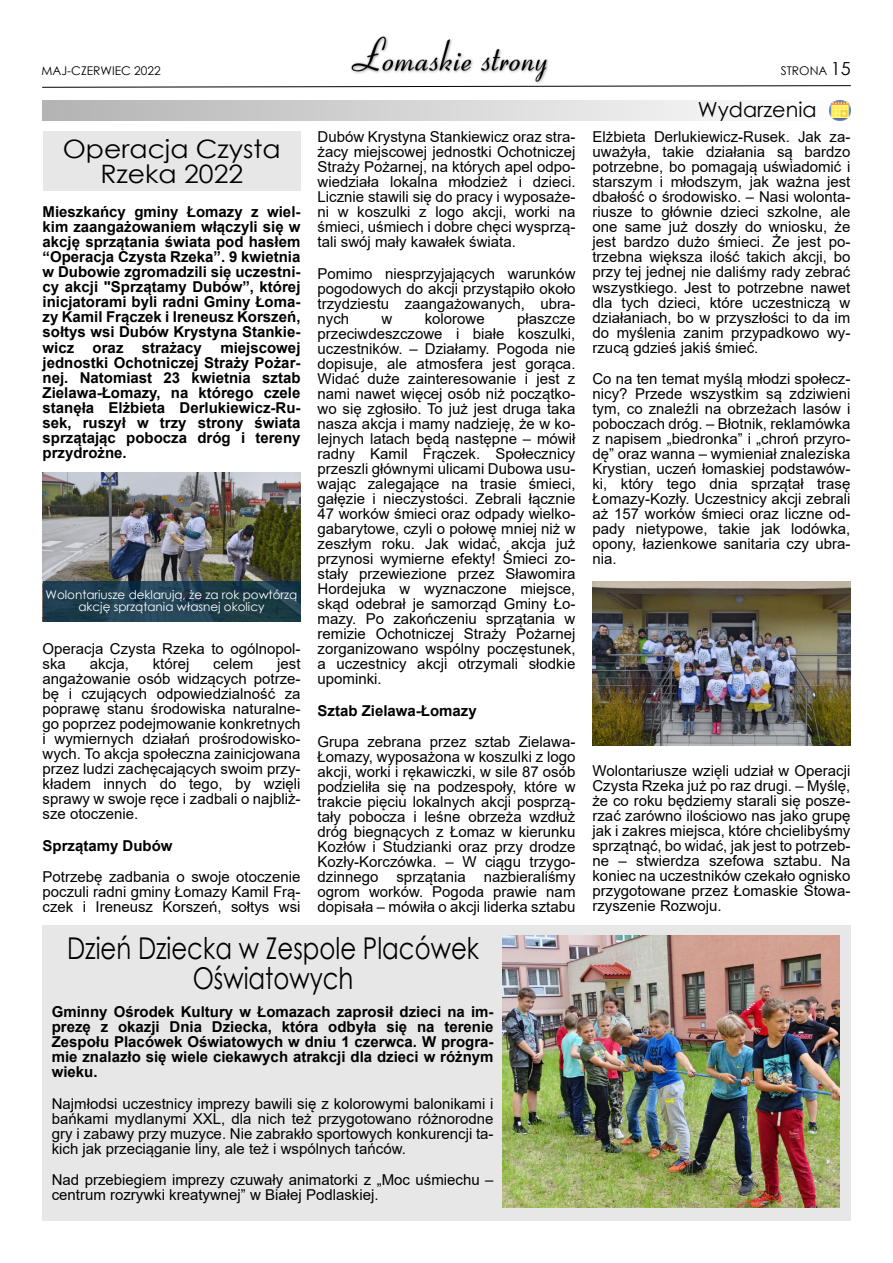
<style>
.page{position:relative;width:893px;height:1263px;background:#fff}
.page>*{position:absolute;margin:0;border:0;box-sizing:border-box;transform-origin:0 0}
.t1{font:30px/30px "Century Gothic";color:#000;text-align:center;scale:.81 1}
.t2{font:25.35px/25.3px "Century Gothic";color:#000;text-align:center;scale:1.05 1}
.t3{font:20.7px "Century Gothic";color:#000}
.t4{font:15px/15px "Arial";color:#000;text-align:justify}
.t5{font:700 15px/15px "Arial";color:#000;text-align:justify}
.t6{font:12px/12px "Century Gothic";color:#fff;text-align:center}
.t7{font:12px "Century Gothic";color:#000}
.s1{font-size:18px}
</style>
<div class="page">
<svg style="left:42px;top:85px;width:809px;height:3px"></svg>
<img style="left:351px;top:36px;width:198px;height:48px">
<div style="left:43px;top:132px;width:257px;height:59px;background:#e7e7e7"></div>
<div style="left:42px;top:925px;width:808px;height:295px;background:#e7e7e7"></div>
<img style="left:502px;top:935px;width:337px;height:272px">
<div style="left:43px;top:101px;width:807px;height:20px;background:linear-gradient(to right,#b3b3b3,#fff)"></div>
<img style="left:830px;top:101px;width:20px;height:20px">
<img style="left:592px;top:581px;width:258px;height:164px">
<img style="left:43px;top:472px;width:257px;height:109px">
<div style="left:43px;top:581px;width:257px;height:41px;background:#002c49;opacity:.75"></div>
<p class="t7" style="left:42px;top:66px;width:121px">MAJ-CZERWIEC 2022</p>
<p class="t7" style="left:781px;top:66px;width:71px">STRONA <span class="s1">15</span></p>
<h2 class="t2" style="left:63px;top:138px;width:209px">Operacja Czysta<br>Rzeka 2022</h2>
<p class="t5" style="left:43px;top:206px;width:259px">Mieszkańcy gminy Łomazy z wiel&shy;kim zaangażowaniem włączyli się w akcję sprzątania świata pod hasłem “Operacja Czysta Rzeka”. 9 kwietnia w Dubowie zgromadzili się uczestni&shy;cy akcji "Sprzątamy Dubów”, której inicjatorami byli radni Gminy Łoma&shy;zy Kamil Frączek i Ireneusz Korszeń, sołtys wsi Dubów Krystyna Stankie&shy;wicz oraz strażacy miejscowej jednostki Ochotniczej Straży Pożar&shy;nej. Natomiast 23 kwietnia sztab Zielawa-Łomazy, na którego czele stanęła Elżbieta Derlukiewicz-Ru&shy;sek, ruszył w trzy strony świata sprzątając pobocza dróg i tereny przydrożne.</p>
<p class="t6" style="left:46px;top:589px;width:253px">Wolontariusze deklarują, że za rok powtórzą akcję sprzątania własnej okolicy</p>
<p class="t4" style="left:43px;top:643px;width:259px">Operacja Czysta Rzeka to ogólnopol&shy;ska</p>
<p class="t4" style="left:90px;top:658px;width:41px">akcja,</p>
<p class="t4" style="left:153px;top:658px;width:38px">której</p>
<p class="t4" style="left:213px;top:658px;width:42px">celem</p>
<p class="t4" style="left:43px;top:658px;width:259px;text-indent:235px">jest angażowanie osób widzących potrze&shy;bę i czujących odpowiedzialność za poprawę stanu środowiska naturalne&shy;go poprzez podejmowanie konkretnych i wymiernych działań prośrodowisko&shy;wych. To akcja społeczna zainicjowana przez ludzi zachęcających swoim przy&shy;kładem innych do tego, by wzięli sprawy w swoje ręce i zadbali o najbliż&shy;sze otoczenie.</p>
<p class="t5" style="left:43px;top:839px;width:132px">Sprzątamy Dubów</p>
<p class="t4" style="left:43px;top:871px;width:259px">Potrzebę zadbania o swoje otoczenie poczuli radni gminy Łomazy Kamil Frą&shy;czek i Ireneusz Korszeń, sołtys wsi</p>
<p class="t4" style="left:317px;top:131px;width:259px">Dubów Krystyna Stankiewicz oraz stra&shy;żacy miejscowej jednostki Ochotniczej Straży Pożarnej, na których apel odpo&shy;wiedziała lokalna młodzież i dzieci.<br>Licznie stawili się do pracy i wyposaże&shy;ni w koszulki z logo akcji, worki na śmieci, uśmiech i dobre chęci wysprzą&shy;tali swój mały kawałek świata.</p>
<p class="t4" style="left:317px;top:268px;width:259px">Pomimo niesprzyjających warunków pogodowych do akcji przystąpiło około trzydziestu zaangażowanych, ubra&shy;nych</p>
<p class="t4" style="left:317px;top:313px;width:259px;text-indent:200px">płaszcze przeciwdeszczowe i białe koszulki, uczestników. – Działamy. Pogoda nie dopisuje, ale atmosfera jest gorąca.<br>Widać duże zainteresowanie i jest z nami nawet więcej osób niż początko&shy;wo się zgłosiło. To już jest druga taka nasza akcja i mamy nadzieję, że w ko&shy;lejnych latach będą następne – mówił radny Kamil Frączek. Społecznicy przeszli głównymi ulicami Dubowa usu&shy;wając zalegające na trasie śmieci, gałęzie i nieczystości. Zebrali łącznie 47 worków śmieci oraz odpady wielko&shy;gabarytowe, czyli o połowę mniej niż w zeszłym roku. Jak widać, akcja już przynosi wymierne efekty! Śmieci zo&shy;stały przewiezione przez Sławomira Hordejuka w wyznaczone miejsce, skąd odebrał je samorząd Gminy Ło&shy;mazy. Po zakończeniu sprzątania w remizie Ochotniczej Straży Pożarnej zorganizowano wspólny poczęstunek, a uczestnicy akcji otrzymali słodkie upominki.</p>
<p class="t5" style="left:317px;top:704px;width:161px">Sztab Zielawa-Łomazy</p>
<p class="t4" style="left:317px;top:736px;width:259px">Grupa zebrana przez sztab Zielawa-Łomazy, wyposażona w koszulki z logo akcji, worki i rękawiczki, w sile 87 osób podzieliła się na podzespoły, które w trakcie pięciu lokalnych akcji posprzą&shy;tały pobocza i leśne obrzeża wzdłuż dróg biegnących z Łomaz w kierunku Kozłów i Studzianki oraz przy drodze Kozły-Korczówka. – W ciągu trzygo&shy;dzinnego sprzątania nazbieraliśmy ogrom worków. Pogoda prawie nam dopisała – mówiła o akcji liderka sztabu</p>
<p class="t4" style="left:382px;top:313px;width:12px">w</p>
<p class="t4" style="left:425px;top:313px;width:62px">kolorowe</p>
<h1 class="t1" style="left:67px;top:935px;width:510px">Dzień Dziecka w Zespole Placówek<br>Oświatowych</h1>
<p class="t5" style="left:52px;top:1006px;width:443px">Gminny Ośrodek Kultury w Łomazach zaprosił dzieci na im&shy;prezę z okazji Dnia Dziecka, która odbyła się na terenie Zespołu Placówek Oświatowych w dniu 1 czerwca. W progra&shy;mie znalazło się wiele ciekawych atrakcji dla dzieci w różnym wieku.</p>
<p class="t4" style="left:52px;top:1097px;width:443px">Najmłodsi uczestnicy imprezy bawili się z kolorowymi balonikami i bańkami mydlanymi XXL, dla nich też przygotowano różnorodne gry i zabawy przy muzyce. Nie zabrakło sportowych konkurencji ta&shy;kich jak przeciąganie liny, ale też i wspólnych tańców.</p>
<p class="t4" style="left:52px;top:1174px;width:443px">Nad przebiegiem imprezy czuwały animatorki z „Moc uśmiechu – centrum rozrywki kreatywnej” w Białej Podlaskiej.</p>
<h3 class="t3" style="left:698px;top:101px;width:120px">Wydarzenia</h3>
<p class="t4" style="left:592px;top:131px;width:259px">Elżbieta Derlukiewicz-Rusek. Jak za&shy;uważyła, takie działania są bardzo potrzebne, bo pomagają uświadomić i starszym i młodszym, jak ważna jest dbałość o środowisko. – Nasi wolonta&shy;riusze to głównie dzieci szkolne, ale one same już doszły do wniosku, że jest bardzo dużo śmieci. Że jest po&shy;trzebna większa ilość takich akcji, bo przy tej jednej nie daliśmy rady zebrać wszystkiego. Jest to potrzebne nawet dla tych dzieci, które uczestniczą w działaniach, bo w przyszłości to da im do myślenia zanim przypadkowo wy&shy;rzucą gdzieś jakiś śmieć.</p>
<p class="t4" style="left:592px;top:373px;width:259px">Co na ten temat myślą młodzi społecz&shy;nicy? Przede wszystkim są zdziwieni tym, co znaleźli na obrzeżach lasów i poboczach dróg. – Błotnik, reklamówka z napisem „biedronka” i „chroń przyro&shy;dę” oraz wanna – wymieniał znaleziska Krystian, uczeń łomaskiej podstawów&shy;ki, który tego dnia sprzątał trasę Łomazy-Kozły. Uczestnicy akcji zebrali aż 157 worków śmieci oraz liczne od&shy;pady nietypowe, takie jak lodówka, opony, łazienkowe sanitaria czy ubra&shy;nia.</p>
<p class="t4" style="left:592px;top:764px;width:259px">Wolontariusze wzięli udział w Operacji Czysta Rzeka już po raz drugi. – Myślę, że co roku będziemy starali się posze&shy;rzać zarówno ilościowo nas jako grupę jak i zakres miejsca, które chcielibyśmy sprzątnąć, bo widać, jak jest to potrzeb&shy;ne – stwierdza szefowa sztabu. Na koniec na uczestników czekało ognisko przygotowane przez Łomaskie Stowa&shy;rzyszenie Rozwoju.</p>
</div>
